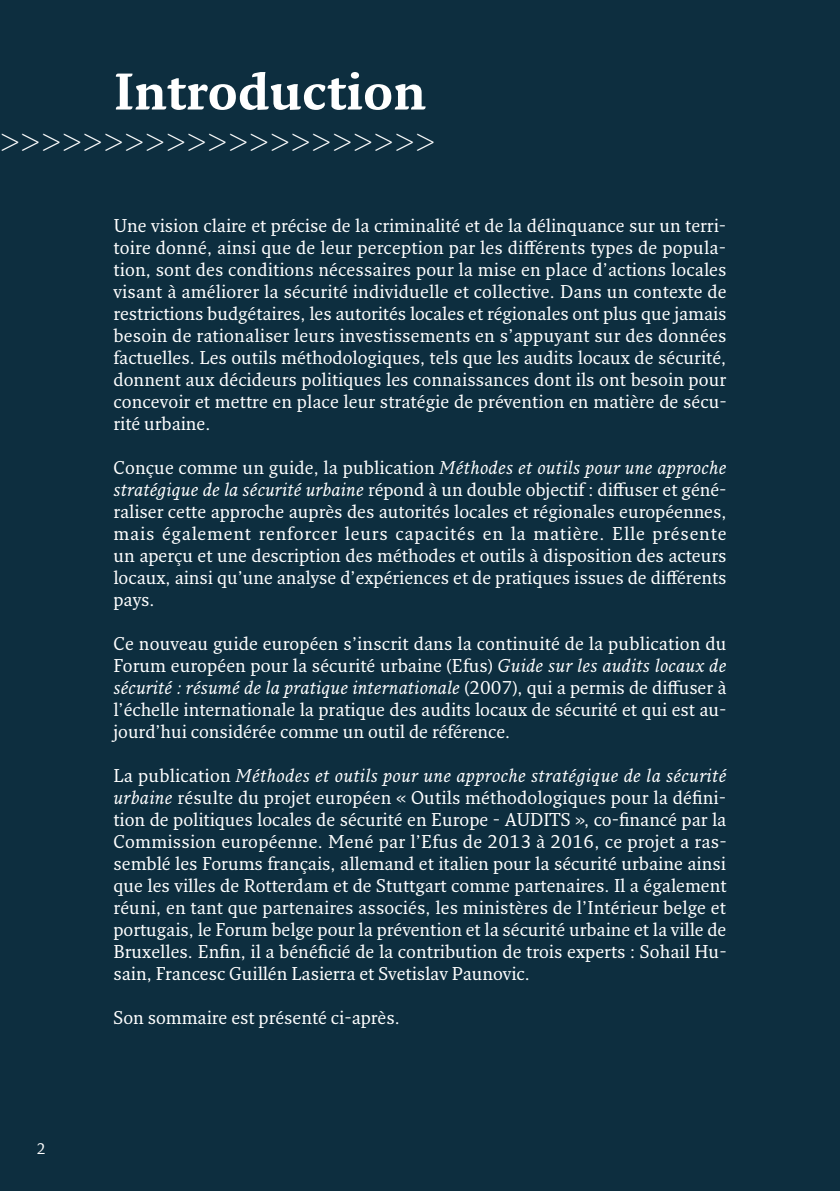
<style>
.page{position:relative;width:840px;height:1191px;background:#fff}
.page>*{position:absolute;margin:0;border:0;box-sizing:border-box;transform-origin:0 0}
.t1{font:700 50px "Fresco Pro";color:#fff}
.t2{font:300 34.8px "Fresco Pro";color:#fff}
.t3{font:18px/22px "Fresco Pro";color:#fff;text-align:justify}
.t4{font:15px "Fresco Pro";color:#fff}
.s1{font-style:italic}
</style>
<div class="page">
<div style="left:0;top:0;width:839px;height:1191px;background:#0d2e3f"></div>
<h1 class="t1" style="left:113px;top:60px;width:314px">Introduction</h1>
<h2 class="t2" style="left:-1px;top:119px;width:437px">&gt;&gt;&gt;&gt;&gt;&gt;&gt;&gt;&gt;&gt;&gt;&gt;&gt;&gt;&gt;&gt;&gt;&gt;&gt;&gt;&gt;</h2>
<p class="t4" style="left:37px;top:1139px;width:10px">2</p>
<p class="t3" style="left:113px;top:214px;width:614px">Une vision claire et précise de la criminalité et de la délinquance sur un terri&shy;toire donné, ainsi que de leur perception par les différents types de popula&shy;tion, sont des conditions nécessaires pour la mise en place d’actions locales visant à améliorer la sécurité individuelle et collective. Dans un contexte de restrictions budgétaires, les autorités locales et régionales ont plus que jamais besoin de rationaliser leurs investissements en s’appuyant sur des données factuelles. Les outils méthodologiques, tels que les audits locaux de sécurité, donnent aux décideurs politiques les connaissances dont ils ont besoin pour concevoir et mettre en place leur stratégie de prévention en matière de sécu&shy;rité urbaine.</p>
<p class="t3" style="left:113px;top:456px;width:614px">Conçue comme un guide, la publication <span class="s1">Méthodes et outils pour une approche stratégique de la sécurité urbaine</span> répond à un double objectif : diffuser et géné&shy;raliser cette approche auprès des autorités locales et régionales européennes, mais également renforcer leurs capacités en la matière. Elle présente un aperçu et une description des méthodes et outils à disposition des acteurs locaux, ainsi qu’une analyse d’expériences et de pratiques issues de différents pays.</p>
<p class="t3" style="left:113px;top:632px;width:614px">Ce nouveau guide européen s’inscrit dans la continuité de la publication du Forum européen pour la sécurité urbaine (Efus) <span class="s1">Guide sur les audits locaux de sécurité : résumé de la pratique internationale</span> (2007), qui a permis de diffuser à l’échelle internationale la pratique des audits locaux de sécurité et qui est au&shy;jourd’hui considérée comme un outil de référence.</p>
<p class="t3" style="left:113px;top:764px;width:614px">La publication <span class="s1">Méthodes et outils pour une approche stratégique de la sécurité urbaine</span> résulte du projet européen « Outils méthodologiques pour la défini&shy;tion de politiques locales de sécurité en Europe - AUDITS », co-financé par la Commission européenne. Mené par l’Efus de 2013 à 2016, ce projet a ras&shy;semblé les Forums français, allemand et italien pour la sécurité urbaine ainsi que les villes de Rotterdam et de Stuttgart comme partenaires. Il a également réuni, en tant que partenaires associés, les ministères de l’Intérieur belge et portugais, le Forum belge pour la prévention et la sécurité urbaine et la ville de Bruxelles. Enfin, il a bénéficié de la contribution de trois experts : Sohail Hu&shy;sain, Francesc Guillén Lasierra et Svetislav Paunovic.</p>
<p class="t3" style="left:113px;top:1005px;width:287px">Son sommaire est présenté ci-après.</p>
</div>
